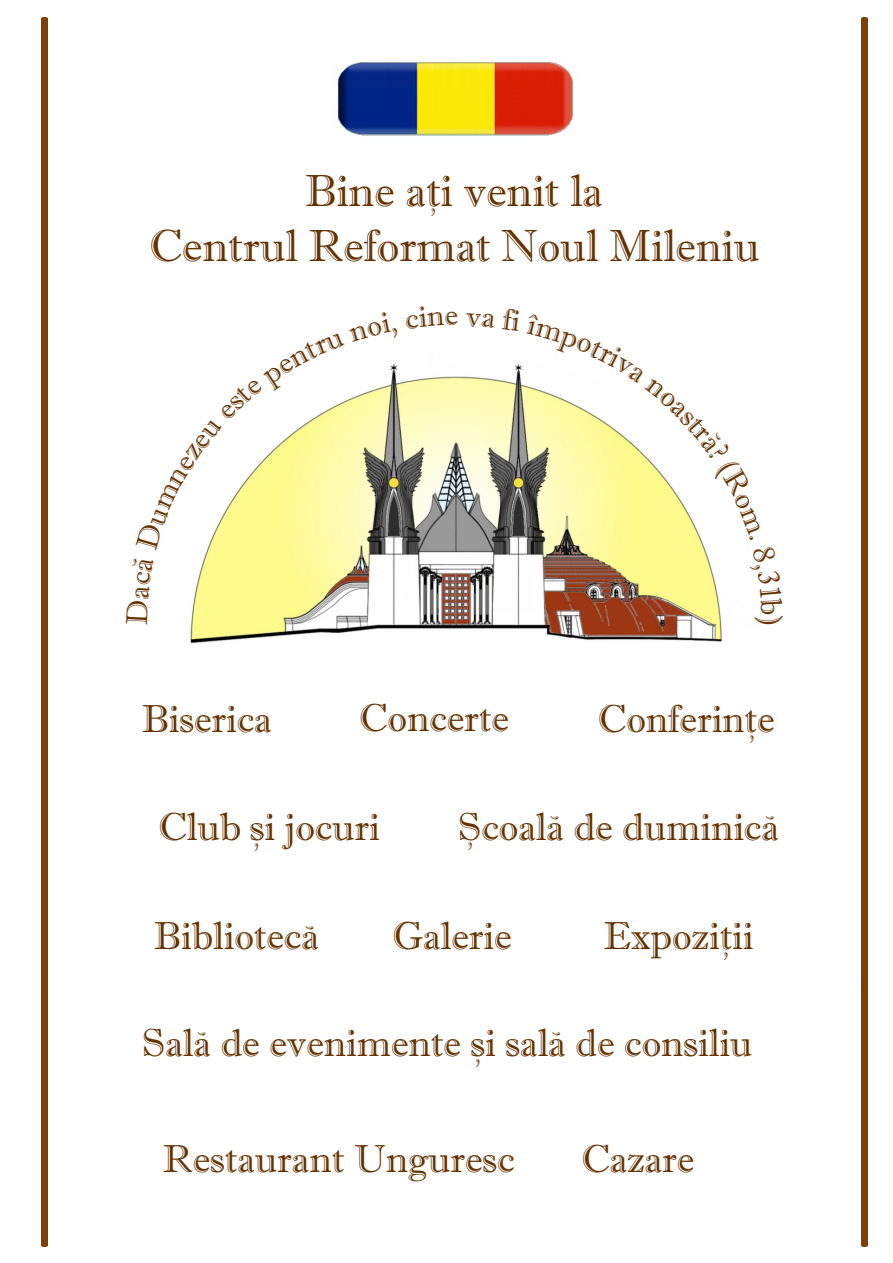
<style>
.page{position:relative;width:893px;height:1263px;background:#fff}
.page>*{position:absolute;margin:0;border:0;box-sizing:border-box;transform-origin:0 0}
.t1{font:45px "Imprint MT Shadow";color:#630}
.t2{font:39px "Imprint MT Shadow";color:#630}
.t3{font:24px "Imprint MT Shadow";color:#630}
</style>
<div class="page">
<div style="left:861px;top:18px;width:6px;height:1229px;background:#7f4000"></div>
<div style="left:42px;top:18px;width:5px;height:1229px;background:#7f4000"></div>
<img style="left:337px;top:62px;width:237px;height:74px">
<img style="left:190px;top:376px;width:532px;height:268px">
<svg style="left:190px;top:364px;width:208px;height:187px"></svg>
<svg style="left:466px;top:364px;width:256px;height:261px"></svg>
<p class="t1" style="left:305px;top:174px;width:299px">Bine ati venit la</p>
<p class="t3" style="left:431px;top:194px;width:7px">,</p>
<p class="t1" style="left:150px;top:230px;width:611px">Centrul Reformat Noul Mileniu</p>
<p class="t2" style="left:142px;top:704px;width:132px">Biserica</p>
<p class="t2" style="left:359px;top:704px;width:151px">Concerte</p>
<p class="t2" style="left:598px;top:705px;width:178px">Conferinte</p>
<p class="t2" style="left:159px;top:812px;width:223px">Club si jocuri</p>
<p class="t3" style="left:254px;top:829px;width:7px">,</p>
<p class="t3" style="left:749px;top:721px;width:7px">,</p>
<p class="t2" style="left:458px;top:812px;width:322px">Scoala de duminica</p>
<p class="t3" style="left:573px;top:815px;width:7px;rotate:90deg">,</p>
<p class="t3" style="left:788px;top:815px;width:7px;rotate:90deg">,</p>
<p class="t3" style="left:467px;top:828px;width:7px">,</p>
<p class="t2" style="left:154px;top:922px;width:166px">Biblioteca</p>
<p class="t3" style="left:328px;top:925px;width:7px;rotate:90deg">,</p>
<p class="t2" style="left:392px;top:921px;width:121px">Galerie</p>
<p class="t2" style="left:604px;top:922px;width:151px">Expozitii</p>
<p class="t3" style="left:723px;top:938px;width:7px">,</p>
<p class="t2" style="left:142px;top:1029px;width:612px">Sala de evenimente si sala de consiliu</p>
<p class="t3" style="left:475px;top:1045px;width:7px">,</p>
<p class="t3" style="left:220px;top:1031px;width:7px;rotate:90deg">,</p>
<p class="t3" style="left:574px;top:1031px;width:7px;rotate:90deg">,</p>
<p class="t2" style="left:163px;top:1145px;width:353px">Restaurant Unguresc</p>
<p class="t2" style="left:581px;top:1144px;width:114px">Cazare</p>
</div>
